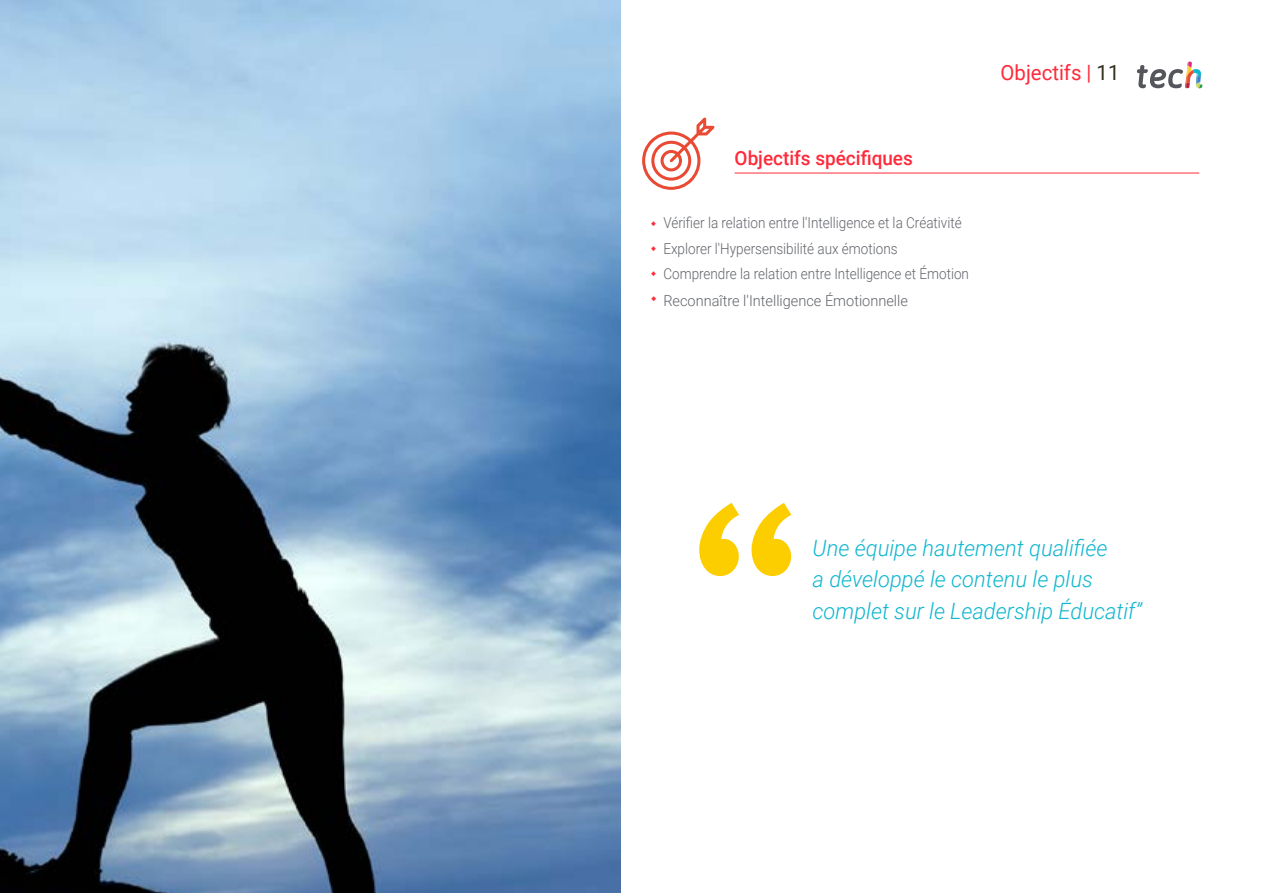
<style>
.page{position:relative;width:1263px;height:893px;background:#fff}
.page>*{position:absolute;margin:0;border:0;box-sizing:border-box;transform-origin:0 0}
.t1{font:italic 300 22.5px/31.5px "Roboto";color:#0fb6cf}
.t2{font:21px "Roboto";color:#ff293a}
.t3{font:500 19.5px "Roboto";color:#ff293a}
.t4{font:300 15px/25.2px "Roboto";color:#61646a;scale:.9 1}
.t5{font:300 15px "Roboto";color:#61646a}
.s1{color:#312e20}
</style>
<div class="page">
<hr style="left:735px;top:173px;width:464px;height:1px;background:#ff293a">
<svg style="left:642px;top:117px;width:72px;height:73px"></svg>
<img style="left:0;top:0;width:621px;height:893px">
<svg style="left:699px;top:503px;width:92px;height:73px"></svg>
<svg style="left:1137px;top:62px;width:65px;height:27px"></svg>
<h3 class="t3" style="left:735px;top:144px;width:180px">Objectifs spécifiques</h3>
<p class="t4" style="left:663px;top:210px;width:341px">Vérifier la relation entre l'Intelligence et la Créativité<br>Explorer l'Hypersensibilité aux émotions<br>Comprendre la relation entre Intelligence et Émotion</p>
<p class="t5" style="left:663px;top:290px;width:246px">Reconnaître l'Intelligence Émotionnelle</p>
<h2 class="t2" style="left:1000px;top:57px;width:120px">Objectifs | <span class="s1">11</span></h2>
<h1 class="t1" style="left:813px;top:531px;width:331px">Une équipe hautement qualifiée<br>a développé le contenu le plus complet sur le Leadership Éducatif”</h1>
</div>
